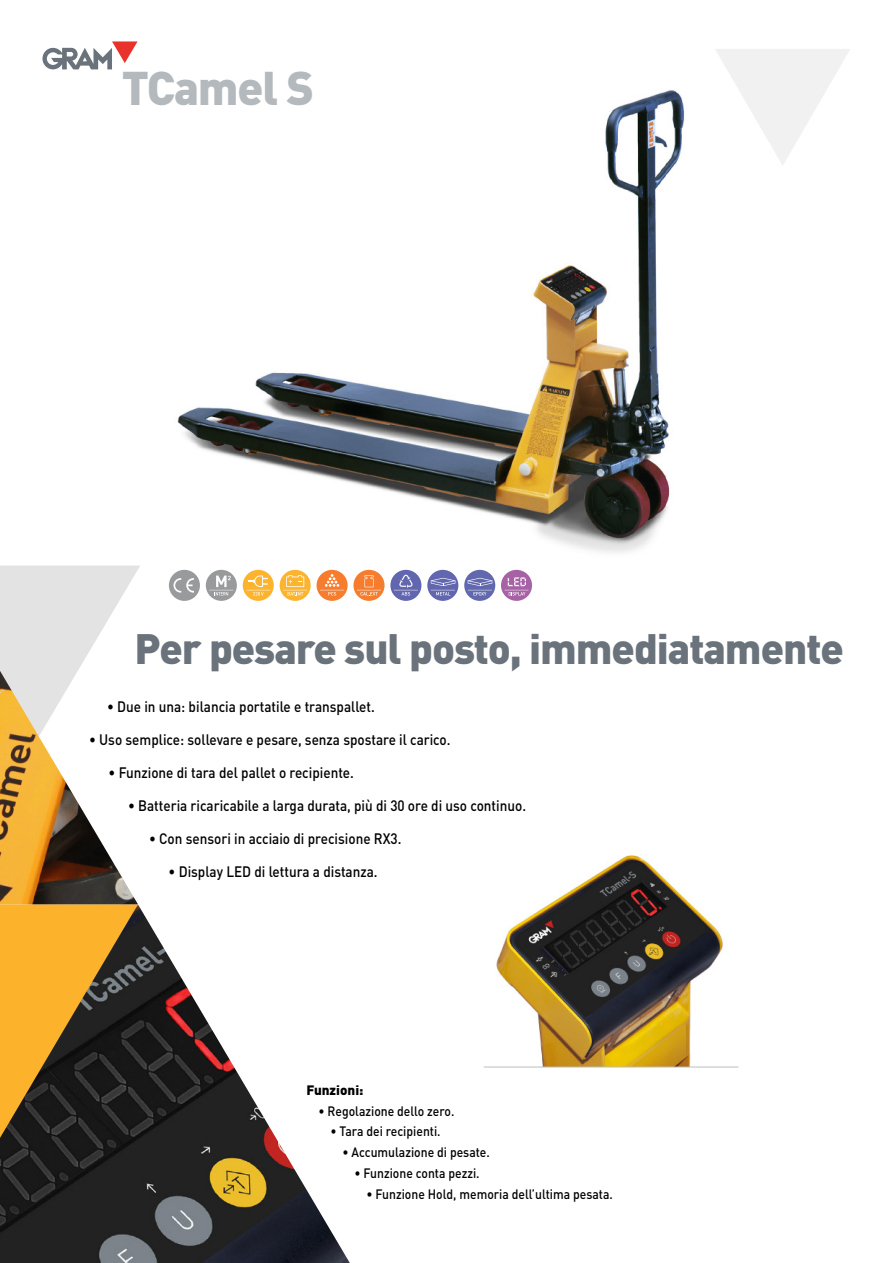
<style>
.page{position:relative;width:893px;height:1263px;background:#fff}
.page>*{position:absolute;margin:0;border:0;box-sizing:border-box;transform-origin:0 0}
.t1{font:900 46.65px "DIN Pro";letter-spacing:-.025em;color:#b4b9bd}
.t2{font:900 42px "DIN Pro";letter-spacing:-.025em;color:#6a737b}
.t3{font:500 15px "DIN Pro";color:#000;scale:.9 1}
.Funciones{font:500 13.5px "DIN Pro";color:#000;scale:.9 1}
.Funciones-2{font:900 13.5px "DIN Pro";color:#000}
</style>
<div class="page">
<img style="left:177px;top:90px;width:508px;height:480px">
<img style="left:484px;top:855px;width:255px;height:212px">
<hr style="left:484px;top:1067px;width:254px;height:1px;background:#bcbec0">
<svg style="left:0;top:565px;width:140px;height:106px"></svg>
<img style="left:0;top:671px;width:138px;height:233px">
<img style="left:0;top:904px;width:350px;height:359px">
<svg style="left:715px;top:49px;width:135px;height:116px"></svg>
<svg style="left:42px;top:41px;width:96px;height:28px"></svg>
<div style="left:169px;top:570px;width:31px;height:31px;background:#989a9b;border-radius:50%"></div>
<svg style="left:173px;top:578px;width:21px;height:15px"></svg>
<div style="left:390px;top:570px;width:31px;height:31px;background:#6166af;border-radius:50%"></div>
<svg style="left:394px;top:575px;width:24px;height:20px"></svg>
<div style="left:427px;top:570px;width:31px;height:31px;background:#6166af;border-radius:50%"></div>
<svg style="left:431px;top:578px;width:24px;height:17px"></svg>
<div style="left:464px;top:570px;width:31px;height:31px;background:#6168ad;border-radius:50%"></div>
<svg style="left:468px;top:578px;width:24px;height:17px"></svg>
<div style="left:243px;top:570px;width:31px;height:31px;background:#fcb32e;border-radius:50%"></div>
<svg style="left:246px;top:575px;width:24px;height:20px"></svg>
<div style="left:280px;top:570px;width:31px;height:31px;background:#fcb32e;border-radius:50%"></div>
<svg style="left:283px;top:575px;width:24px;height:21px"></svg>
<div style="left:317px;top:570px;width:31px;height:31px;background:#f57d2d;border-radius:50%"></div>
<svg style="left:320px;top:574px;width:24px;height:21px"></svg>
<svg style="left:353px;top:570px;width:32px;height:31px"></svg>
<svg style="left:357px;top:575px;width:24px;height:21px"></svg>
<div style="left:206px;top:570px;width:31px;height:31px;background:#989a9b;border-radius:50%"></div>
<svg style="left:209px;top:575px;width:24px;height:20px"></svg>
<div style="left:501px;top:570px;width:31px;height:31px;background:#a662a5;border-radius:50%"></div>
<svg style="left:504px;top:577px;width:25px;height:18px"></svg>
<p class="t1" style="left:122px;top:57px;width:194px">TCamel S</p>
<p class="t2" style="left:135px;top:620px;width:711px">Per pesare sul posto, immediatamente</p>
<p class="t3" style="left:107px;top:696px;width:299px">• Due in una: bilancia portatile e transpallet.</p>
<p class="t3" style="left:89px;top:729px;width:403px">• Uso semplice: sollevare e pesare, senza spostare il carico.</p>
<p class="t3" style="left:109px;top:762px;width:274px">• Funzione di tara del pallet o recipiente.</p>
<p class="t3" style="left:128px;top:795px;width:444px">• Batteria ricaricabile a larga durata, più di 30 ore di uso continuo.</p>
<p class="t3" style="left:149px;top:828px;width:282px">• Con sensori in acciaio di precisione RX3.</p>
<p class="t3" style="left:169px;top:861px;width:234px">• Display LED di lettura a distanza.</p>
<p class="Funciones-2" style="left:306px;top:1081px;width:59px">Funzioni:</p>
<p class="Funciones" style="left:318px;top:1101px;width:153px">• Regolazione dello zero.</p>
<p class="Funciones" style="left:330px;top:1122px;width:124px">• Tara dei recipienti.</p>
<p class="Funciones" style="left:342px;top:1143px;width:165px">• Accumulazione di pesate.</p>
<p class="Funciones" style="left:354px;top:1164px;width:141px">• Funzione conta pezzi.</p>
<p class="Funciones" style="left:366px;top:1184px;width:275px">• Funzione Hold, memoria dell’ultima pesata.</p>
</div>
